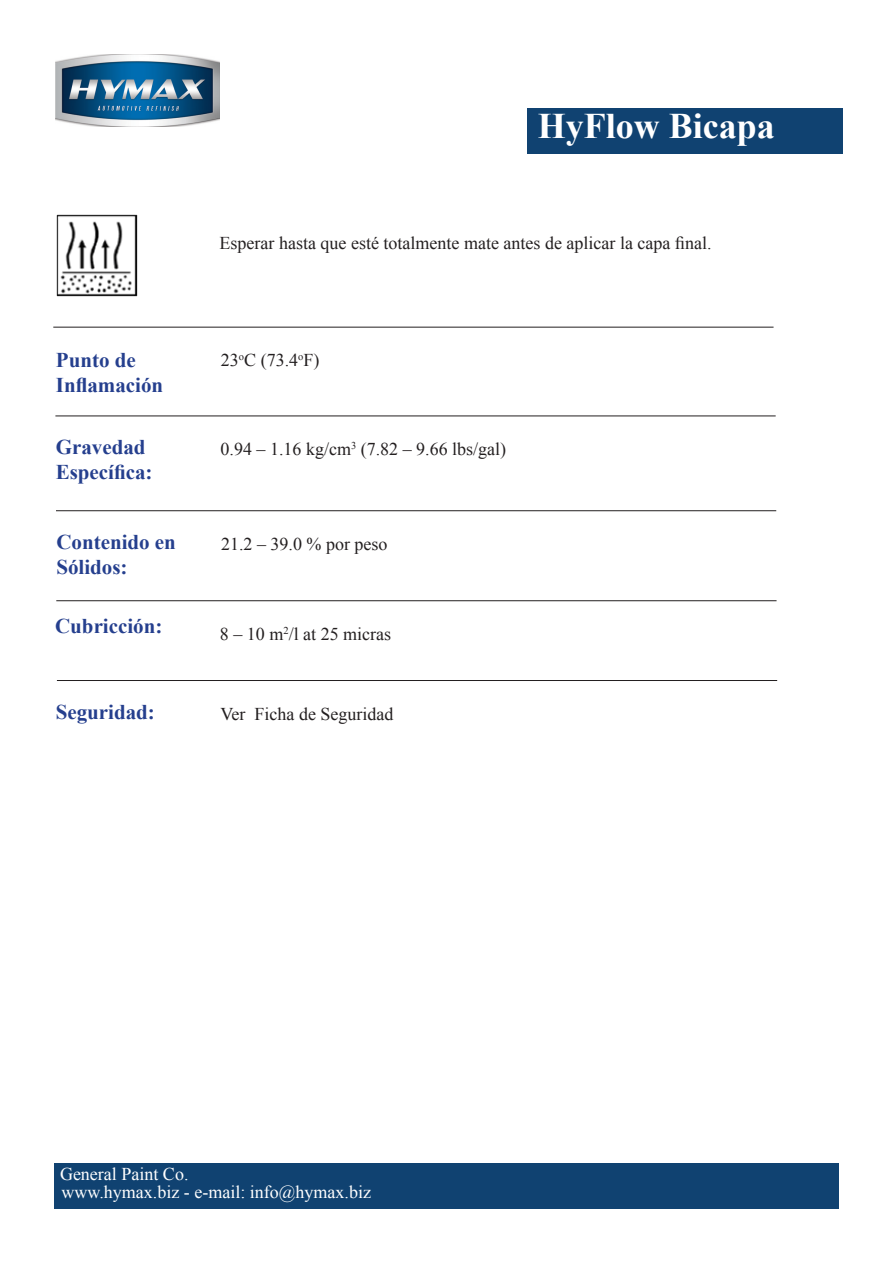
<style>
.page{position:relative;width:893px;height:1263px;background:#fff}
.page>*{position:absolute;margin:0;border:0;box-sizing:border-box;transform-origin:0 0}
.t1{font:700 36px "Times New Roman";color:#fff}
.t2{font:700 21px/25.2px "Times New Roman";color:#253f8e}
.t3{font:18px "Times New Roman";color:#231f20}
.t4{font:18px "Times New Roman";color:#fff}
</style>
<div class="page">
<div style="left:54px;top:1163px;width:785px;height:46px;background:#104271"></div>
<div style="left:527px;top:108px;width:316px;height:45px;background:#104271"></div>
<hr style="left:55px;top:416px;width:721px;height:1px;background:#231f20">
<hr style="left:53px;top:327px;width:720px;height:1px;background:#231f20">
<hr style="left:56px;top:510px;width:720px;height:1px;background:#231f20">
<hr style="left:56px;top:600px;width:720px;height:1px;background:#231f20">
<hr style="left:57px;top:680px;width:720px;height:1px;background:#231f20">
<img style="left:56px;top:54px;width:164px;height:72px">
<img style="left:56px;top:214px;width:82px;height:83px">
<p class="t1" style="left:538px;top:101px;width:239px">HyFlow Bicapa</p>
<p class="t3" style="left:220px;top:231px;width:493px">Esperar hasta que esté totalmente mate antes de aplicar la capa final.</p>
<p class="t2" style="left:56px;top:347px;width:81px">Punto de</p>
<p class="t2" style="left:56px;top:372px;width:109px">Inflamación</p>
<p class="t3" style="left:221px;top:348px;width:100px">23<sup>o</sup>C (73.4<sup>o</sup>F)</p>
<p class="t2" style="left:56px;top:434px;width:91px">Gravedad</p>
<p class="t2" style="left:56px;top:459px;width:98px">Específica:</p>
<p class="t3" style="left:221px;top:437px;width:287px">0.94 – 1.16 kg/cm<sup>3</sup> (7.82 – 9.66 lbs/gal)</p>
<p class="t2" style="left:56px;top:529px;width:121px">Contenido en<br>Sólidos:</p>
<p class="t3" style="left:221px;top:532px;width:168px">21.2 – 39.0 % por peso</p>
<p class="t2" style="left:55px;top:613px;width:109px">Cubricción:</p>
<p class="t3" style="left:220px;top:622px;width:173px">8 – 10 m<sup>2</sup>/l at 25 micras</p>
<p class="t2" style="left:56px;top:698px;width:101px">Seguridad:</p>
<p class="t3" style="left:221px;top:702px;width:174px">Ver Ficha de Seguridad</p>
<p class="t4" style="left:60px;top:1162px;width:130px">General Paint Co.</p>
<p class="t4" style="left:62px;top:1180px;width:311px">www.hymax.biz - e-mail: info@hymax.biz</p>
</div>
